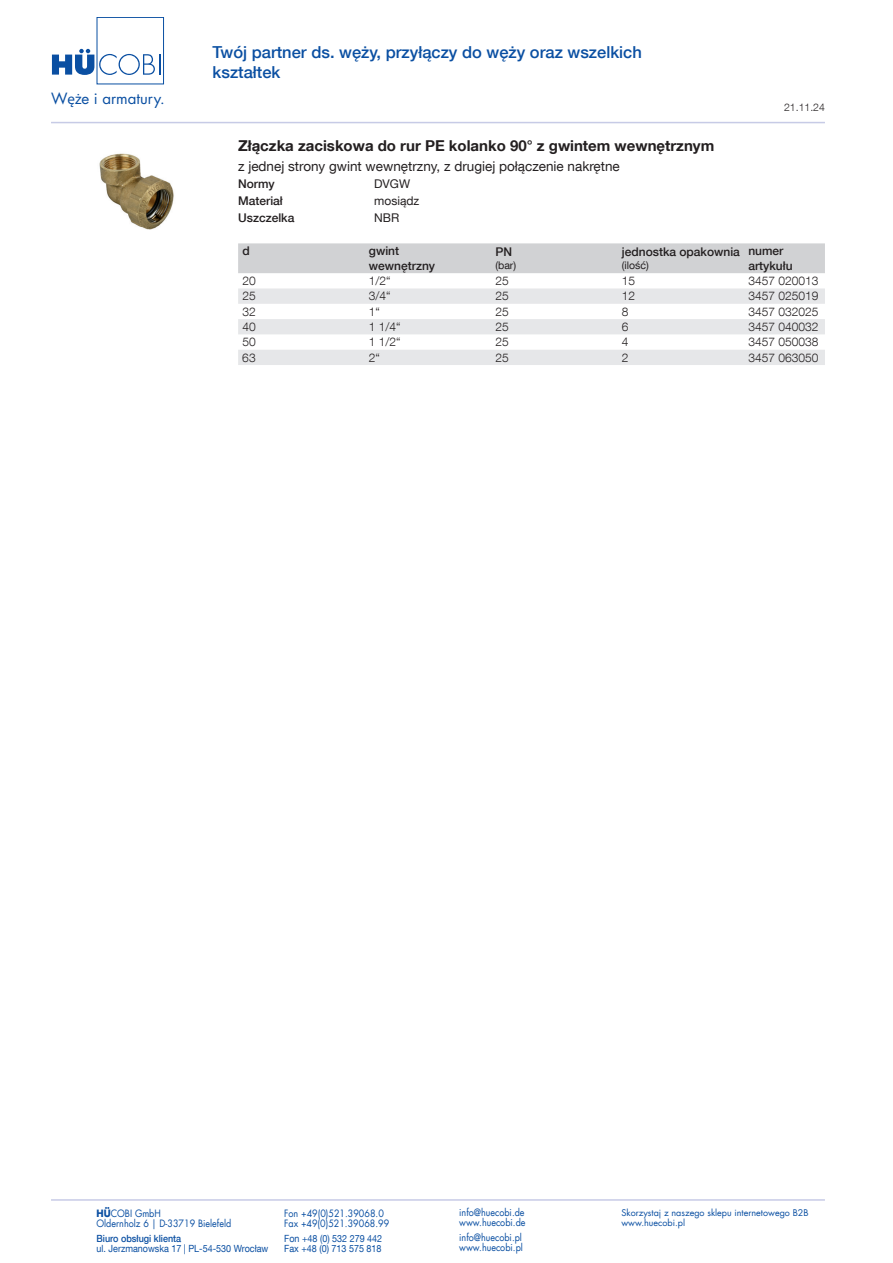
<style>
.page{position:relative;width:893px;height:1263px;background:#fff}
.page>*{position:absolute;margin:0;border:0;box-sizing:border-box;transform-origin:0 0}
.t1{font:500 16.5px/19.8px "Helvetica Neue LT Com";color:#0a4fa2}
.t2{font:15.15px "Futura LT";color:#0a4fa2}
.t3{font:700 15px "Helvetica Neue LT Com";color:#231f20}
.t4{font:13.5px "Helvetica Neue LT Com";color:#231f20}
.t5{font:300 12px "Helvetica Neue LT Com";color:#231f20}
.t6{font:500 12px/14.4px "Helvetica Neue LT Com";color:#231f20}
.t7{font:12px "Helvetica Neue LT Com";color:#231f20}
.t8{font:10.5px "Helvetica Neue LT Com";color:#231f20}
.t9{font:300 10.5px "Helvetica Neue LT Com";color:#231f20}
.t10{font:9.9px "Futura LT";color:#0a4fa2;scale:.91 1}
.t11{font:9.9px "Helvetica Neue LT Com";color:#0a4fa2;scale:.91 1}
.t12{font:500 9.9px "Helvetica Neue LT Com";color:#0a4fa2;scale:.91 1}
.t13{font:9px "Futura LT";color:#0a4fa2}
.s1{font-family:"Myriad Pro"}
.s2{font-weight:700}
</style>
<div class="page">
<hr style="left:51px;top:122px;width:774px;height:1px;background:#c7cbe6">
<hr style="left:51px;top:1199px;width:774px;height:2px;background:#c7cbe6">
<div style="left:97px;top:17px;width:67px;height:67px;border:1px solid #0a4fa2"></div>
<svg style="left:52px;top:49px;width:108px;height:26px"></svg>
<div style="left:238px;top:243px;width:587px;height:30px;background:#d1d2d4"></div>
<svg style="left:238px;top:288px;width:587px;height:77px;fill:#e6e7e9"></svg>
<img style="left:99px;top:153px;width:75px;height:77px">
<h2 class="t2" style="left:51px;top:89px;width:115px">W<span class="s1">ęż</span>e i armatury.</h2>
<h1 class="t1" style="left:213px;top:42px;width:431px">Twój partner ds. węży, przyłączy do węży oraz wszelkich kształtek</h1>
<p class="t9" style="left:784px;top:101px;width:42px">21.11.24</p>
<h3 class="t3" style="left:238px;top:136px;width:478px">Złączka zaciskowa do rur PE kolanko 90° z gwintem wewnętrznym</h3>
<h3 class="t4" style="left:238px;top:158px;width:383px">z jednej strony gwint wewnętrzny, z drugiej połączenie nakrętne</h3>
<p class="t6" style="left:238px;top:176px;width:38px">Normy</p>
<p class="t7" style="left:374px;top:176px;width:37px">DVGW</p>
<p class="t6" style="left:238px;top:193px;width:46px">Materiał</p>
<p class="t7" style="left:374px;top:193px;width:47px">mosiądz</p>
<p class="t6" style="left:238px;top:211px;width:58px">Uszczelka</p>
<p class="t7" style="left:374px;top:210px;width:27px">NBR</p>
<p class="t6" style="left:242px;top:244px;width:9px">d</p>
<p class="t6" style="left:369px;top:244px;width:68px">gwint wewnętrzny</p>
<p class="t6" style="left:495px;top:245px;width:18px">PN</p>
<p class="t6" style="left:622px;top:245px;width:120px">jednostka opakownia</p>
<p class="t8" style="left:622px;top:259px;width:29px">(ilość)</p>
<p class="t8" style="left:495px;top:259px;width:22px">(bar)</p>
<p class="t6" style="left:748px;top:244px;width:46px">numer artykułu</p>
<p class="t5" style="left:242px;top:273px;width:15px">20</p>
<p class="t5" style="left:369px;top:273px;width:23px">1/2“</p>
<p class="t5" style="left:495px;top:273px;width:15px">25</p>
<p class="t5" style="left:622px;top:273px;width:15px">15</p>
<p class="t5" style="left:748px;top:273px;width:72px">3457 020013</p>
<p class="t5" style="left:242px;top:289px;width:15px">25</p>
<p class="t5" style="left:369px;top:289px;width:23px">3/4“</p>
<p class="t5" style="left:495px;top:289px;width:15px">25</p>
<p class="t5" style="left:622px;top:289px;width:15px">12</p>
<p class="t5" style="left:748px;top:289px;width:72px">3457 025019</p>
<p class="t5" style="left:242px;top:304px;width:15px">32</p>
<p class="t5" style="left:369px;top:304px;width:13px">1“</p>
<p class="t5" style="left:495px;top:304px;width:15px">25</p>
<p class="t5" style="left:622px;top:304px;width:8px">8</p>
<p class="t5" style="left:748px;top:304px;width:72px">3457 032025</p>
<p class="t5" style="left:242px;top:319px;width:15px">40</p>
<p class="t5" style="left:369px;top:319px;width:33px">1 1/4“</p>
<p class="t5" style="left:495px;top:319px;width:15px">25</p>
<p class="t5" style="left:622px;top:319px;width:8px">6</p>
<p class="t5" style="left:748px;top:319px;width:72px">3457 040032</p>
<p class="t5" style="left:242px;top:335px;width:15px">50</p>
<p class="t5" style="left:369px;top:335px;width:33px">1 1/2“</p>
<p class="t5" style="left:495px;top:335px;width:15px">25</p>
<p class="t5" style="left:622px;top:335px;width:8px">4</p>
<p class="t5" style="left:748px;top:335px;width:72px">3457 050038</p>
<p class="t5" style="left:242px;top:350px;width:15px">63</p>
<p class="t5" style="left:369px;top:350px;width:13px">2“</p>
<p class="t5" style="left:495px;top:350px;width:15px">25</p>
<p class="t5" style="left:622px;top:350px;width:8px">2</p>
<p class="t5" style="left:748px;top:350px;width:72px">3457 063050</p>
<p class="t10" style="left:97px;top:1207px;width:72px"><span class="s2">HÜ</span>COBI GmbH</p>
<p class="t10" style="left:284px;top:1207px;width:111px">Fon +49(0)521.39068.0</p>
<p class="t10" style="left:459px;top:1206px;width:73px">info@huecobi.de</p>
<p class="t13" style="left:621px;top:1207px;width:189px">Skorzystaj z naszego sklepu internetowego B2B</p>
<p class="t10" style="left:97px;top:1217px;width:150px">Oldernholz 6 | D-33719 Bielefeld</p>
<p class="t10" style="left:284px;top:1217px;width:117px">Fax +49(0)521.39068.99</p>
<p class="t10" style="left:459px;top:1216px;width:74px">www.huecobi.de</p>
<p class="t13" style="left:621px;top:1217px;width:65px">www.huecobi.pl</p>
<p class="t12" style="left:97px;top:1232px;width:95px">Biuro obsługi klienta</p>
<p class="t11" style="left:284px;top:1232px;width:109px">Fon +48 (0) 532 279 442</p>
<p class="t10" style="left:459px;top:1231px;width:70px">info@huecobi.pl</p>
<p class="t11" style="left:97px;top:1242px;width:190px">ul. Jerzmanowska 17 | PL-54-530 Wrocław</p>
<p class="t11" style="left:284px;top:1242px;width:108px">Fax +48 (0) 713 575 818</p>
<p class="t10" style="left:459px;top:1241px;width:71px">www.huecobi.pl</p>
</div>
